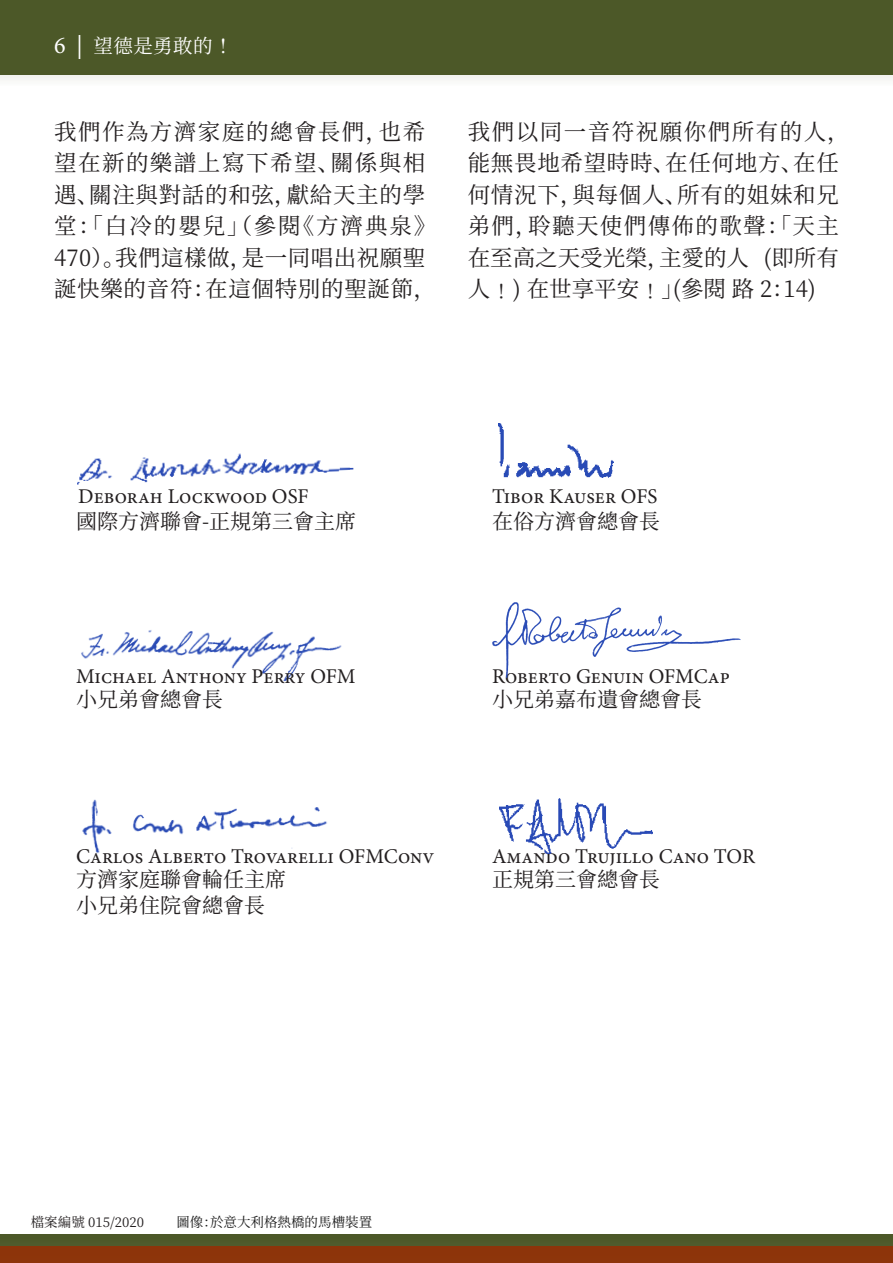
<style>
.page{position:relative;width:893px;height:1263px;background:#fff}
.page>*{position:absolute;margin:0;border:0;box-sizing:border-box;transform-origin:0 0}
.Natale2020_Paragraph{font:22.5px/31.5px "Noto Serif SC";letter-spacing:.03em;color:#231f20}
.t1{font:21px "Minion Pro";color:#231f20}
.t2{font:21px "Noto Serif SC";color:#231f20}
.t3{font:19.5px "Noto Serif SC";letter-spacing:.02em;color:#fff}
.Notes{font:13.5px "Noto Serif SC";color:#1a1a1a}
._002corpo{font:13.5px "Noto Serif SC";color:#231f20}
.s1{font-family:"Minion Pro";font-size:24px}
.s2{font-family:"Apple Myungjo"}
</style>
<div class="page">
<div style="left:0;top:1235px;width:893px;height:28px;background:#4c5828"></div>
<div style="left:0;top:1246px;width:893px;height:17px;background:#8d340a"></div>
<img style="left:81px;top:630px;width:261px;height:52px">
<img style="left:82px;top:799px;width:245px;height:55px">
<img style="left:492px;top:603px;width:248px;height:75px">
<svg style="left:0;top:74px;width:893px;height:6px;fill:#f3f4f0"></svg>
<img style="left:499px;top:798px;width:153px;height:55px">
<img style="left:498px;top:423px;width:115px;height:54px">
<img style="left:77px;top:453px;width:276px;height:31px">
<div style="left:0;top:0;width:893px;height:74px;background:#4c5828"></div>
<p class="t3" style="left:54px;top:35px;width:176px"><span class="s1">6 |</span> 望德是勇敢的 <span class="s2">!</span></p>
<p class="Natale2020_Paragraph" style="left:54px;top:116px;width:384px">我們作為方濟家庭的總會長們，也希望在新的樂譜上寫下希望、關係與相遇、關注與對話的和弦，獻給天主的學堂：「白冷的嬰兒」（參閱《方濟典泉》<br>470）。我們這樣做，是一同唱出祝願聖誕快樂的音符：在這個特別的聖誕節，</p>
<p class="Natale2020_Paragraph" style="left:468px;top:116px;width:384px">我們以同一音符祝願你們所有的人，能無畏地希望時時、在任何地方、在任何情況下，與每個人、所有的姐妹和兄弟們，聆聽天使們傳佈的歌聲：「天主在至高之天受光榮，主愛的人 (即所有人﹗) 在世享平安﹗」(參閱 路 2：14)</p>
<p class="t1" style="left:78px;top:482px;width:232px">Deborah Lockwood OSF</p>
<p class="t1" style="left:492px;top:482px;width:167px">Tibor Kauser OFS</p>
<p class="t2" style="left:76px;top:510px;width:282px">國際方濟聯會-正規第三會主席</p>
<p class="t2" style="left:492px;top:510px;width:169px">在俗方濟會總會長</p>
<p class="t1" style="left:76px;top:662px;width:281px">Michael Anthony Perry OFM</p>
<p class="t1" style="left:492px;top:662px;width:239px">Roberto Genuin OFMCap</p>
<p class="t2" style="left:76px;top:688px;width:149px">小兄弟會總會長</p>
<p class="t2" style="left:492px;top:688px;width:211px">小兄弟嘉布遺會總會長</p>
<p class="t1" style="left:76px;top:842px;width:360px">Carlos Alberto Trovarelli OFMConv</p>
<p class="t2" style="left:76px;top:868px;width:212px">方濟家庭聯會輪任主席</p>
<p class="t2" style="left:76px;top:893px;width:191px">小兄弟住院會總會長</p>
<p class="t1" style="left:492px;top:842px;width:265px">Amando Trujillo Cano TOR</p>
<p class="t2" style="left:492px;top:868px;width:169px">正規第三會總會長</p>
<p class="_002corpo" style="left:31px;top:1214px;width:115px">檔案編號 015/2020</p>
<p class="Notes" style="left:176px;top:1214px;width:197px">圖像：於意大利格熱橋的馬槽裝置</p>
</div>
